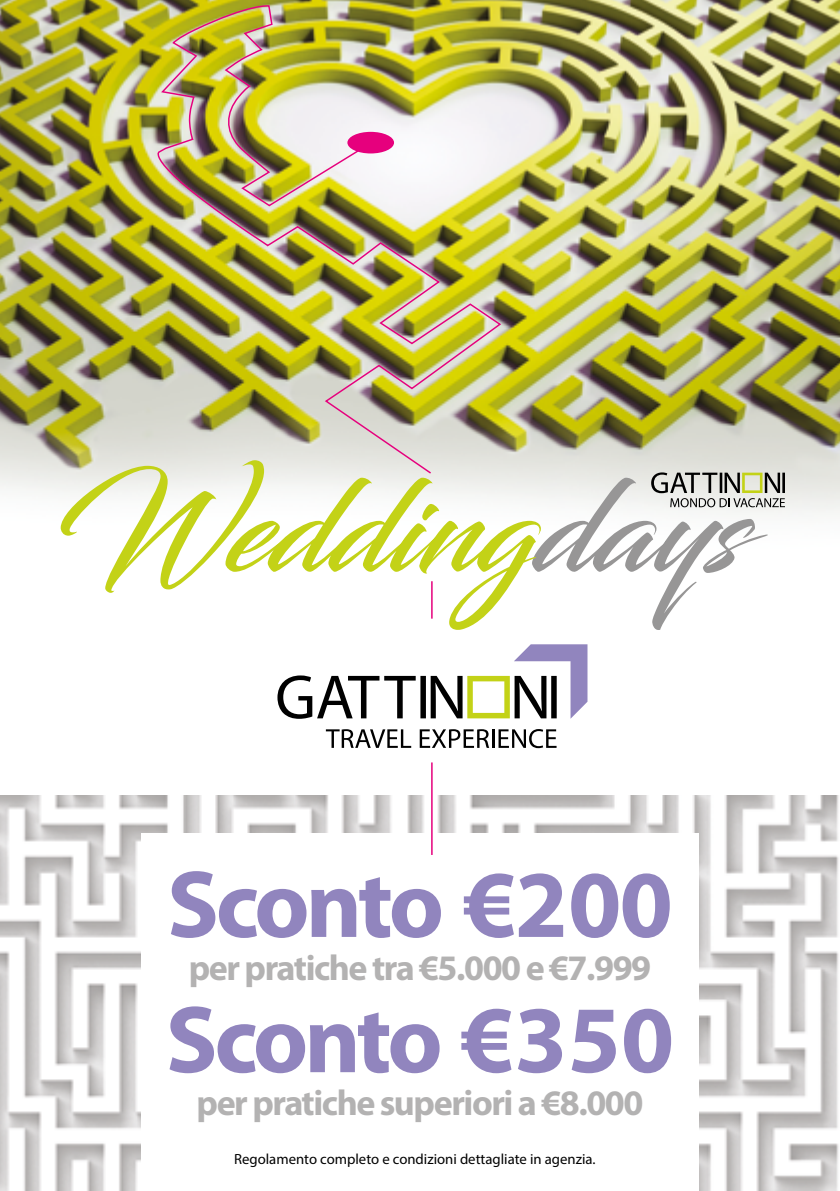
<style>
.page{position:relative;width:840px;height:1191px;background:#fff}
.page>*{position:absolute;margin:0;border:0;box-sizing:border-box;transform-origin:0 0}
.t1{font:700 96px "Myriad Pro";letter-spacing:-.04em;color:#9185be}
.t2{font:700 36px "Myriad Pro";letter-spacing:-.04em;color:#b3b2b2}
.t3{font:14.8px "Myriad Pro";color:#000}
</style>
<div class="page">
<img style="left:0;top:0;width:839px;height:702px">
<img style="left:144px;top:4px;width:358px;height:456px">
<div style="left:347px;top:132px;width:47px;height:21px;background:#e6007d;border-radius:50%"></div>
<img style="left:0;top:796px;width:839px;height:395px">
<div style="left:141px;top:833px;width:557px;height:358px;background:#fff"></div>
<svg style="left:61px;top:460px;width:479px;height:170px"></svg>
<svg style="left:531px;top:472px;width:253px;height:158px"></svg>
<hr style="left:431px;top:762px;width:1px;height:93px;background:#e6007d">
<svg style="left:326px;top:729px;width:85px;height:19px"></svg>
<svg style="left:419px;top:729px;width:70px;height:19px"></svg>
<hr style="left:491px;top:729px;width:3px;height:19px;background:#000">
<svg style="left:498px;top:729px;width:58px;height:19px"></svg>
<svg style="left:277px;top:644px;width:310px;height:75px"></svg>
<hr style="left:431px;top:581px;width:1px;height:37px;background:#e6007d">
<h1 class="t1" style="left:167px;top:842px;width:507px">Sconto € 200</h1>
<p class="t2" style="left:189px;top:944px;width:464px">per pratiche tra €5.000 e €7.999</p>
<h1 class="t1" style="left:166px;top:977px;width:510px">Sconto €350</h1>
<p class="t2" style="left:196px;top:1079px;width:448px">per pratiche superiori a €8.000</p>
<p class="t3" style="left:234px;top:1149px;width:363px">Regolamento completo e condizioni dettagliate in agenzia.</p>
</div>
